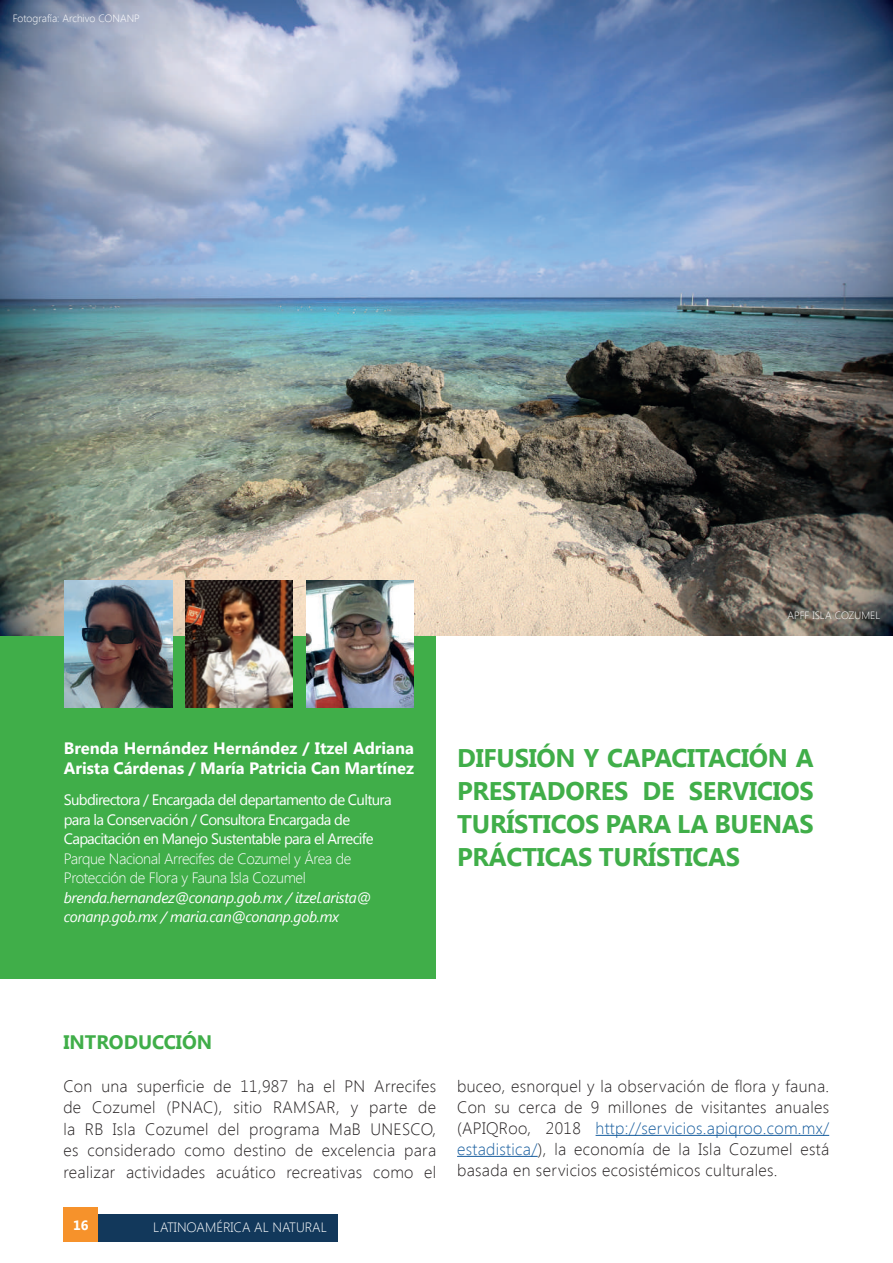
<style>
.page{position:relative;width:893px;height:1263px;background:#fff}
.page>*{position:absolute;margin:0;border:0;box-sizing:border-box;transform-origin:0 0}
.t1{font:700 25.5px/33px "Segoe UI";letter-spacing:-.01em;color:#40ae49;text-align:justify}
.t2{font:700 19.5px "Segoe UI";color:#40ae49}
.t3{font:300 16.5px/21.5px "Segoe UI";letter-spacing:.02em;color:#231f20;text-align:justify}
.t4{font:700 16.5px/19.8px "Segoe UI";color:#fff}
.t5{font:15px/19.5px "Segoe UI";letter-spacing:-.045em;color:#fff}
.t6{font:italic 15px/19.5px "Segoe UI";letter-spacing:-.025em;color:#fff}
.t7{font:300 15px/19.5px "Segoe UI";letter-spacing:-.025em;color:#fff}
.t8{font:300 13.5px "Segoe UI";color:#fff}
.t9{font:700 13.5px "Segoe UI";color:#fff}
.t10{font:300 10.5px "Segoe UI";color:#fff}
.s1{color:#175d9e}
</style>
<div class="page">
<div style="left:92px;top:1214px;width:246px;height:28px;background:#12385b"></div>
<div style="left:64px;top:1208px;width:34px;height:34px;background:#f6922b"></div>
<div style="left:0;top:106px;width:436px;height:873px;background:#40ae49"></div>
<img style="left:0;top:0;width:893px;height:636px">
<img style="left:65px;top:581px;width:107px;height:126px">
<img style="left:185px;top:581px;width:108px;height:126px">
<img style="left:306px;top:581px;width:108px;height:126px">
<hr style="left:596px;top:1135px;width:233px;height:1px;background:#175d9e">
<hr style="left:457px;top:1156px;width:81px;height:1px;background:#175d9e">
<p class="t10" style="left:13px;top:11px;width:129px">Fotografía: Archivo CONANP</p>
<p class="t10" style="left:787px;top:608px;width:94px">APFF ISLA COZUMEL</p>
<p class="t4" style="left:64px;top:737px;width:352px">Brenda Hernández Hernández / Itzel Adriana<br>Arista Cárdenas / María Patricia Can Martínez</p>
<p class="t5" style="left:64px;top:789px;width:329px">Subdirectora / Encargada del departamento de Cultura para la Conservación / Consultora Encargada de<br>Capacitación en Manejo Sustentable para el Arrecife</p>
<p class="t7" style="left:64px;top:848px;width:289px">Parque Nacional Arrecifes de Cozumel y Área de<br>Protección de Flora y Fauna Isla Cozumel</p>
<p class="t6" style="left:64px;top:887px;width:309px">brenda.hernandez@conanp.gob.mx / itzel.arista@ conanp.gob.mx / maria.can@conanp.gob.mx</p>
<h1 class="t1" style="left:457px;top:740px;width:358px">DIFUSIÓN Y CAPACITACIÓN A PRESTADORES DE SERVICIOS TURÍSTICOS PARA LA BUENAS PRÁCTICAS TURÍSTICAS</h1>
<p class="t2" style="left:63px;top:1028px;width:150px">INTRODUCCIÓN</p>
<p class="t3" style="left:63px;top:1075px;width:374px">Con una superficie de 11,987 ha el PN Arrecifes de Cozumel (PNAC), sitio RAMSAR, y parte de la RB Isla Cozumel del programa MaB UNESCO, es considerado como destino de excelencia para realizar actividades acuático recreativas como el</p>
<p class="t3" style="left:457px;top:1075px;width:374px;line-height:21px">buceo, esnorquel y la observación de flora y fauna.<br>Con su cerca de 9 millones de visitantes anuales (APIQRoo, 2018 <span class="s1">http://servicios.apiqroo.com.mx/ estadistica/</span>), la economía de la Isla Cozumel está basada en servicios ecosistémicos culturales.</p>
<p class="t9" style="left:73px;top:1215px;width:17px">16</p>
<p class="t8" style="left:153px;top:1218px;width:175px">LATINOAMÉRICA AL NATURAL</p>
</div>
